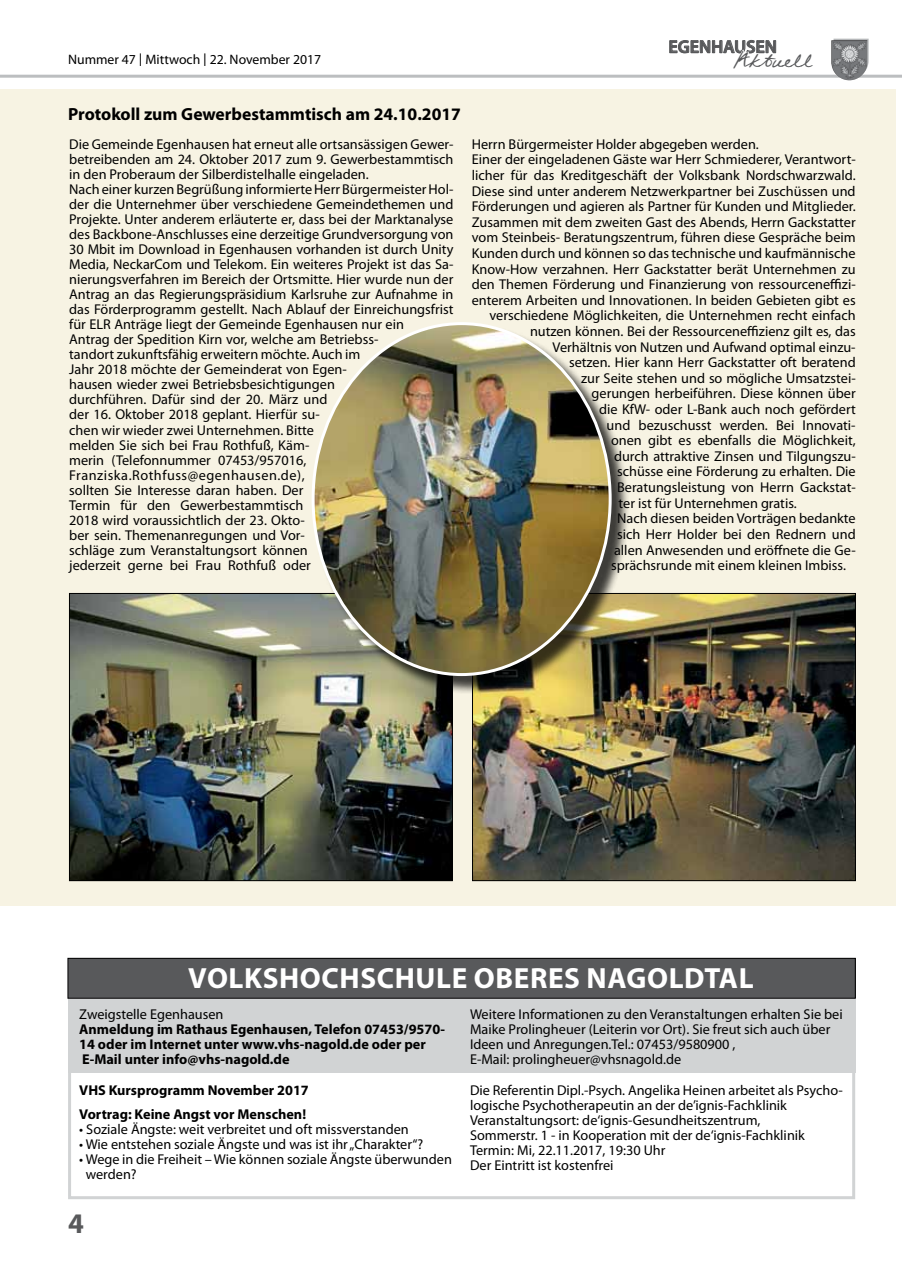
<style>
.page{position:relative;width:902px;height:1280px;background:#fff}
.page>*{position:absolute;margin:0;border:0;box-sizing:border-box;transform-origin:0 0}
.t1{font:700 29.25px "Myriad Pro";letter-spacing:.02em;color:#fff}
.t2{font:700 28.5px "Myriad Pro";color:#58595b}
.t3{font:22.95px "Federico Handwriting";color:#58595b}
.t4{font:600 18px "Myriad Pro";color:#58595b}
.t5{font:700 17.55px "Myriad Pro";color:#000}
.t6{font:14.25px/15px "Myriad Pro";color:#000}
.t7{font:700 14.25px/15px "Myriad Pro";color:#000}
.t8{font:13.65px "Myriad Pro";color:#000}
.s1{font-family:"Lucida Sans"}
</style>
<div class="page">
<hr style="left:0;top:75px;width:901px;height:3px;background:#bcbec0">
<svg style="left:669px;top:40px;width:108px;height:14px"></svg>
<svg style="left:833px;top:39px;width:35px;height:39px"></svg>
<img style="left:831px;top:40px;width:36px;height:40px">
<div style="left:0;top:89px;width:895px;height:817px;background:#f7f3e3"></div>
<img style="left:474px;top:595px;width:379px;height:284px">
<img style="left:71px;top:595px;width:379px;height:284px">
<div style="left:314px;top:324px;width:316px;height:370px;background:#000;opacity:.75"></div>
<img style="left:313px;top:324px;width:297px;height:350px">
<div style="left:68px;top:958px;width:787px;height:115px;background:#d1d3d4"></div>
<div style="left:68px;top:958px;width:787px;height:40px;background:#58595b"></div>
<div style="left:68px;top:958px;width:787px;height:40px;border:1px solid #000"></div>
<div style="left:68px;top:1071px;width:787px;height:128px;border:3px solid #d1d3d4"></div>
<p class="t8" style="left:68px;top:51px;width:254px">Nummer 47 <span class="s1">|</span> Mittwoch <span class="s1">|</span> 22. November 2017</p>
<p class="t4" style="left:668px;top:35px;width:110px">EGENHAUSEN</p>
<h3 class="t3" style="left:733px;top:46px;width:80px">Aktuell</h3>
<p class="t5" style="left:68px;top:102px;width:394px">Protokoll zum Gewerbestammtisch am 24.10.2017</p>
<p class="t6" style="left:69px;top:136px;width:386px">Die Gemeinde Egenhausen hat erneut alle ortsansässigen Gewer&shy;betreibenden am 24. Oktober 2017 zum 9. Gewerbestammtisch in den Proberaum der Silberdistelhalle eingeladen.<br>Nach einer kurzen Begrüßung informierte Herr Bürgermeister Hol&shy;der die Unternehmer über verschiedene Gemeindethemen und Projekte. Unter anderem erläuterte er, dass bei der Marktanalyse des Backbone-Anschlusses eine derzeitige Grundversorgung von 30 Mbit im Download in Egenhausen vorhanden ist durch Unity Media, NeckarCom und Telekom. Ein weiteres Projekt ist das Sa&shy;nierungsverfahren im Bereich der Ortsmitte. Hier wurde nun der Antrag an das Regierungspräsidium Karlsruhe zur Aufnahme in das Förderprogramm gestellt. Nach Ablauf der Einreichungsfrist für ELR Anträge liegt der Gemeinde Egenhausen nur ein<br>Antrag der Spedition Kirn vor, welche am Betriebss-<br>tandort zukunftsfähig erweitern möchte. Auch im<br>Jahr 2018 möchte der Gemeinderat von Egen-<br>hausen wieder zwei Betriebsbesichtigungen<br>durchführen. Dafür sind der 20. März und<br>der 16. Oktober 2018 geplant. Hierfür su-<br>chen wir wieder zwei Unternehmen. Bitte<br>melden Sie sich bei Frau Rothfuß, Käm-<br>merin (Telefonnummer 07453/957016, Franziska.Rothfuss@egenhausen.de),<br>sollten Sie Interesse daran haben. Der<br>Termin für den Gewerbestammtisch<br>2018 wird voraussichtlich der 23. Okto-<br>ber sein. Themenanregungen und Vor-<br>schläge zum Veranstaltungsort können<br>jederzeit gerne bei Frau Rothfuß oder</p>
<p class="t6" style="left:471px;top:136px;width:288px">Herrn Bürgermeister Holder abgegeben werden.</p>
<p class="t6" style="left:471px;top:152px;width:385px">Einer der eingeladenen Gäste war Herr Schmiederer, Verantwort-</p>
<p class="t6" style="left:471px;top:167px;width:385px">licher für das Kreditgeschäft der Volksbank Nordschwarzwald.</p>
<p class="t6" style="left:471px;top:183px;width:385px">Diese sind unter anderem Netzwerkpartner bei Zuschüssen und</p>
<p class="t6" style="left:471px;top:199px;width:385px">Förderungen und agieren als Partner für Kunden und Mitglieder.</p>
<p class="t6" style="left:471px;top:214px;width:385px">Zusammen mit dem zweiten Gast des Abends, Herrn Gackstatter</p>
<p class="t6" style="left:471px;top:230px;width:385px">vom Steinbeis- Beratungszentrum, führen diese Gespräche beim</p>
<p class="t6" style="left:471px;top:245px;width:385px">Kunden durch und können so das technische und kaufmännische</p>
<p class="t6" style="left:471px;top:261px;width:385px">Know-How verzahnen. Herr Gackstatter berät Unternehmen zu</p>
<p class="t6" style="left:471px;top:277px;width:385px">den Themen Förderung und Finanzierung von ressourceneffizi-</p>
<p class="t6" style="left:471px;top:292px;width:385px">enterem Arbeiten und Innovationen. In beiden Gebieten gibt es</p>
<p class="t6" style="left:489px;top:308px;width:367px">verschiedene Möglichkeiten, die Unternehmen recht einfach</p>
<p class="t6" style="left:530px;top:323px;width:327px">nutzen können. Bei der Ressourceneffizienz gilt es, das</p>
<p class="t6" style="left:552px;top:339px;width:304px">Verhältnis von Nutzen und Aufwand optimal einzu-</p>
<p class="t6" style="left:569px;top:355px;width:288px">setzen. Hier kann Herr Gackstatter oft beratend</p>
<p class="t6" style="left:581px;top:370px;width:276px">zur Seite stehen und so mögliche Umsatzstei-</p>
<p class="t6" style="left:591px;top:386px;width:266px">gerungen herbeiführen. Diese können über</p>
<p class="t6" style="left:599px;top:402px;width:258px">die KfW- oder L-Bank auch noch gefördert</p>
<p class="t6" style="left:606px;top:417px;width:250px">und bezuschusst werden. Bei Innovati-</p>
<p class="t6" style="left:611px;top:433px;width:246px">onen gibt es ebenfalls die Möglichkeit,</p>
<p class="t6" style="left:614px;top:448px;width:243px">durch attraktive Zinsen und Tilgungszu-</p>
<p class="t6" style="left:617px;top:464px;width:240px">schüsse eine Förderung zu erhalten. Die</p>
<p class="t6" style="left:617px;top:480px;width:240px">Beratungsleistung von Herrn Gackstat-</p>
<p class="t6" style="left:618px;top:495px;width:180px">ter ist für Unternehmen gratis.</p>
<p class="t6" style="left:617px;top:511px;width:240px">Nach diesen beiden Vorträgen bedankte</p>
<p class="t6" style="left:617px;top:526px;width:240px">sich Herr Holder bei den Rednern und</p>
<p class="t6" style="left:614px;top:542px;width:243px">allen Anwesenden und eröffnete die Ge-</p>
<p class="t6" style="left:611px;top:558px;width:236px">sprächsrunde mit einem kleinen Imbiss.</p>
<h1 class="t1" style="left:188px;top:959px;width:76px">Volksho</h1>
<h1 class="t1" style="left:321px;top:959px;width:209px">chschu le Oberes</h1>
<h1 class="t1" style="left:586px;top:959px;width:42px">Nago</h1>
<h1 class="t1" style="left:668px;top:959px;width:34px">ldta</h1>
<h1 class="t1" style="left:738px;top:959px;width:16px">l</h1>
<p class="t6" style="left:79px;top:1006px;width:146px">Zweigstelle Egenhausen</p>
<p class="t7" style="left:79px;top:1021px;width:367px">Anmeldung im Rathaus Egenhausen, Telefon 07453/9570-<br>14 oder im Internet unter www.vhs-nagold.de oder per<br>E-Mail unter info@vhs-nagold.de</p>
<p class="t6" style="left:470px;top:1006px;width:374px">Weitere Informationen zu den Veranstaltungen erhalten Sie bei Maike Prolingheuer (Leiterin vor Ort). Sie freut sich auch über Ideen und Anregungen.Tel.: 07453/9580900 ,<br>E-Mail: prolingheuer@vhsnagold.de</p>
<p class="t7" style="left:79px;top:1078px;width:231px;line-height:23.5px">VHS Kursprogramm November 2017<br>Vortrag: Keine Angst vor Menschen!</p>
<p class="t6" style="left:79px;top:1121px;width:331px">• Soziale Ängste: weit verbreitet und oft missverstanden</p>
<p class="t6" style="left:79px;top:1136px;width:345px">• Wie entstehen soziale Ängste und was ist ihr „Charakter“?</p>
<p class="t6" style="left:86px;top:1151px;width:367px;text-indent:-7px">• Wege in die Freiheit – Wie können soziale Ängste überwunden werden?</p>
<h2 class="t2" style="left:68px;top:1205px;width:17px">4</h2>
<p class="t6" style="left:470px;top:1082px;width:374px">Die Referentin Dipl.-Psych. Angelika Heinen arbeitet als Psycho&shy;logische Psychotherapeutin an der de’ignis-Fachklinik Veranstaltungsort: de‘ignis-Gesundheitszentrum,<br>Sommerstr. 1 - in Kooperation mit der de‘ignis-Fachklinik Termin: Mi, 22.11.2017, 19:30 Uhr<br>Der Eintritt ist kostenfrei</p>
</div>
